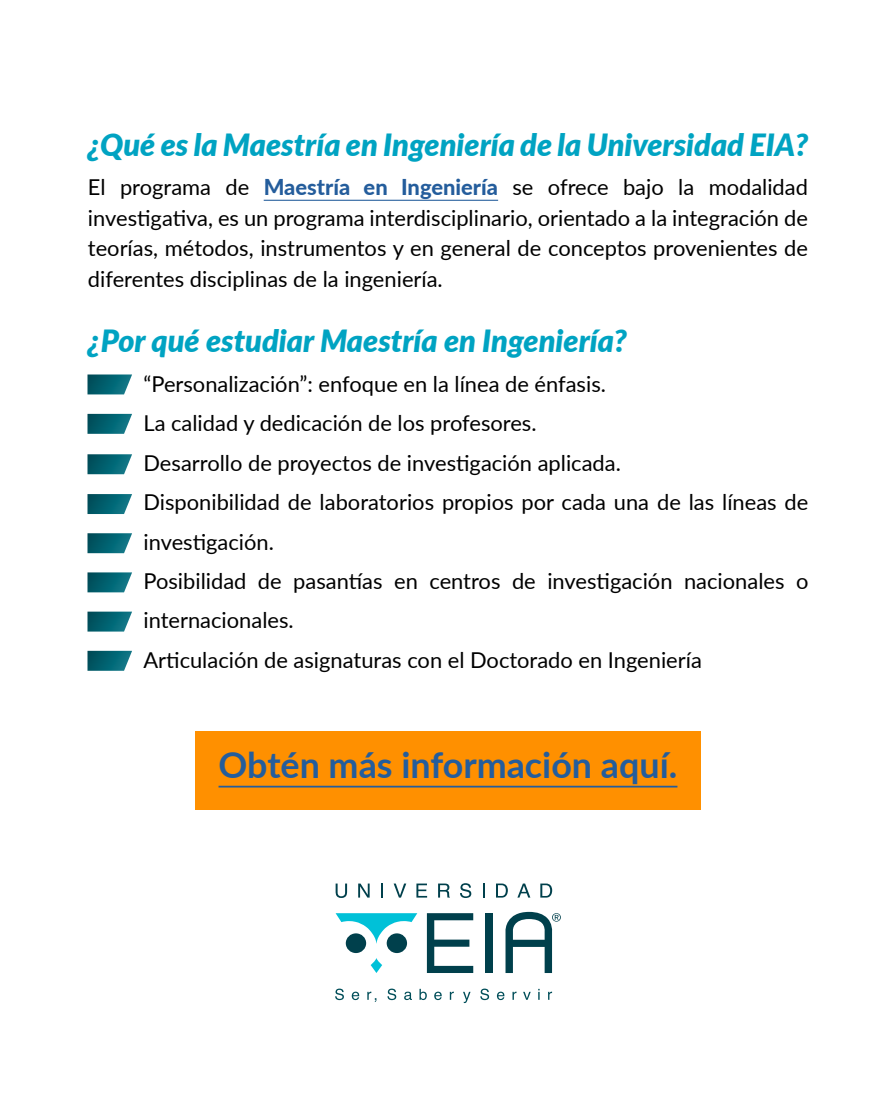
<style>
.page{position:relative;width:896px;height:1120px;background:#fff}
.page>*{position:absolute;margin:0;border:0;box-sizing:border-box;transform-origin:0 0}
.t1{font:700 35.88px "Lato";color:#245d9c}
.t2{font:italic 900 30.62px "Lato";color:#00a3c2}
.t3{font:21.88px/39.4px "Lato";color:#000;text-align:justify}
.s1{font-weight:800;color:#245d9c}
</style>
<div class="page">
<div style="left:387px;top:933px;width:20px;height:20px;background:#00404c;border-radius:50%"></div>
<div style="left:346px;top:933px;width:20px;height:20px;background:#00404c;border-radius:50%"></div>
<svg style="left:336px;top:913px;width:81px;height:30px"></svg>
<svg style="left:371px;top:958px;width:11px;height:15px"></svg>
<div style="left:486px;top:913px;width:7px;height:60px;background:#00404c"></div>
<svg style="left:427px;top:913px;width:46px;height:60px"></svg>
<svg style="left:336px;top:884px;width:11px;height:14px"></svg>
<svg style="left:358px;top:884px;width:12px;height:14px"></svg>
<svg style="left:381px;top:884px;width:2px;height:14px"></svg>
<svg style="left:394px;top:884px;width:12px;height:14px"></svg>
<svg style="left:416px;top:884px;width:11px;height:14px"></svg>
<svg style="left:438px;top:884px;width:12px;height:14px"></svg>
<svg style="left:460px;top:883px;width:11px;height:15px"></svg>
<svg style="left:483px;top:884px;width:2px;height:14px"></svg>
<svg style="left:496px;top:884px;width:12px;height:14px"></svg>
<svg style="left:517px;top:884px;width:13px;height:14px"></svg>
<svg style="left:540px;top:884px;width:12px;height:14px"></svg>
<svg style="left:335px;top:989px;width:9px;height:11px"></svg>
<svg style="left:352px;top:992px;width:7px;height:8px"></svg>
<svg style="left:367px;top:992px;width:9px;height:10px"></svg>
<svg style="left:387px;top:989px;width:9px;height:11px"></svg>
<svg style="left:404px;top:992px;width:8px;height:8px"></svg>
<svg style="left:420px;top:989px;width:7px;height:11px"></svg>
<svg style="left:434px;top:992px;width:8px;height:8px"></svg>
<svg style="left:450px;top:992px;width:4px;height:8px"></svg>
<svg style="left:463px;top:992px;width:8px;height:11px"></svg>
<svg style="left:480px;top:989px;width:9px;height:11px"></svg>
<svg style="left:497px;top:992px;width:7px;height:8px"></svg>
<svg style="left:513px;top:992px;width:4px;height:8px"></svg>
<svg style="left:523px;top:992px;width:8px;height:8px"></svg>
<svg style="left:538px;top:989px;width:2px;height:11px"></svg>
<svg style="left:548px;top:992px;width:4px;height:8px"></svg>
<svg style="left:506px;top:912px;width:55px;height:61px"></svg>
<hr style="left:264px;top:200px;width:234px;height:1px;background:#245d9c">
<div style="left:195px;top:732px;width:506px;height:78px;background:#ff9000"></div>
<hr style="left:219px;top:786px;width:458px;height:2px;background:#245d9c">
<svg style="left:88px;top:374px;width:44px;height:20px"></svg>
<svg style="left:88px;top:414px;width:44px;height:20px"></svg>
<svg style="left:88px;top:454px;width:44px;height:20px"></svg>
<svg style="left:88px;top:494px;width:44px;height:20px"></svg>
<svg style="left:88px;top:533px;width:44px;height:20px"></svg>
<svg style="left:88px;top:572px;width:44px;height:20px"></svg>
<svg style="left:88px;top:612px;width:44px;height:20px"></svg>
<svg style="left:88px;top:651px;width:44px;height:20px"></svg>
<h2 class="t2" style="left:88px;top:122px;width:722px">¿Qué es la Maestría en Ingeniería de la Universidad EIA?</h2>
<p class="t3" style="left:88px;top:171px;width:722px;line-height:30.6px">El programa de <span class="s1">Maestría en Ingeniería</span> se ofrece bajo la modalidad investigativa, es un programa interdisciplinario, orientado a la integración de teorías, métodos, instrumentos y en general de conceptos provenientes de diferentes disciplinas de la ingeniería.</p>
<h2 class="t2" style="left:88px;top:318px;width:541px">¿Por qué estudiar Maestría en Ingeniería?</h2>
<p class="t3" style="left:144px;top:364px;width:666px;text-align:left">“Personalización”: enfoque en la línea de énfasis.<br>La calidad y dedicación de los profesores.<br>Desarrollo de proyectos de investigación aplicada.<br>Disponibilidad de laboratorios propios por cada una de las líneas de investigación.<br>Posibilidad de pasantías en centros de investigación nacionales o internacionales.<br>Articulación de asignaturas con el Doctorado en Ingeniería</p>
<h1 class="t1" style="left:219px;top:739px;width:460px">Obtén más información aquí.</h1>
</div>
